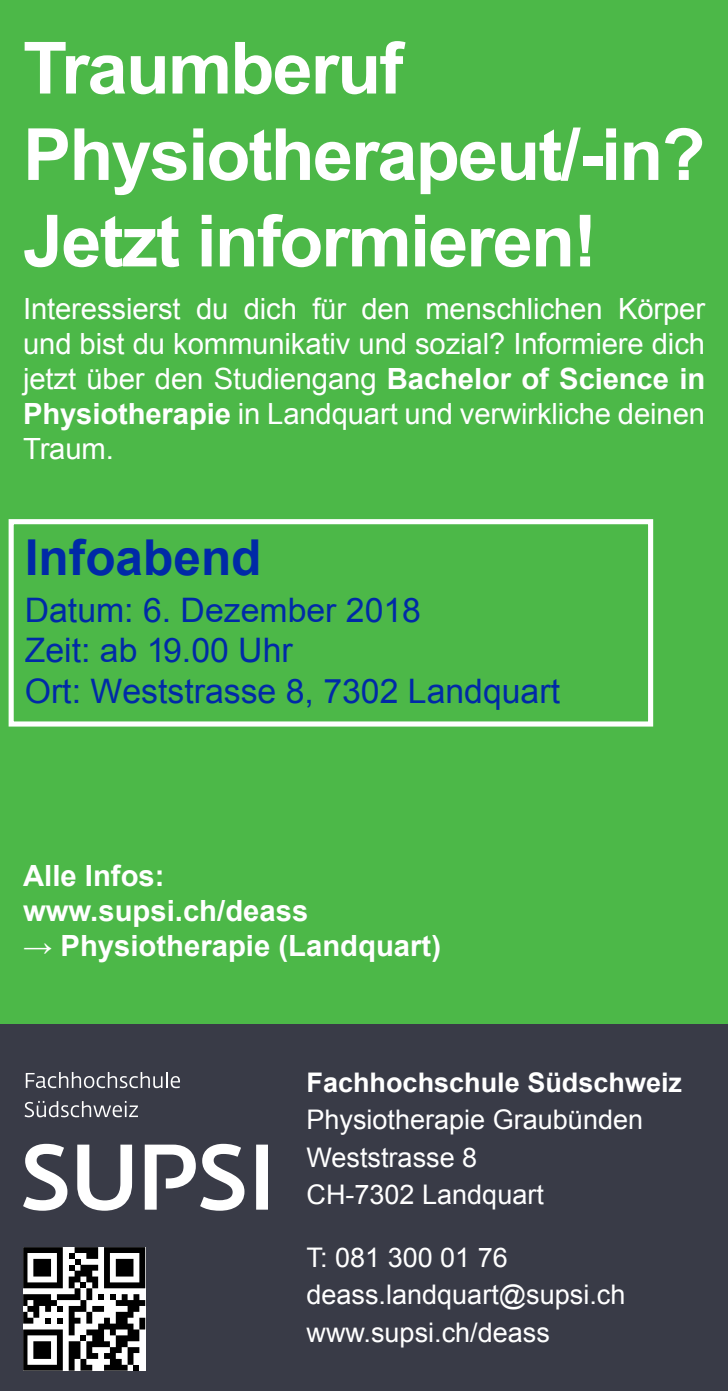
<style>
.page{position:relative;width:728px;height:1391px;background:#fff}
.page>*{position:absolute;margin:0;border:0;box-sizing:border-box;transform-origin:0 0}
.t1{font:700 72px/86.4px "Arial";letter-spacing:-.025em;color:#fff}
.t2{font:700 49.5px "Arial";color:#002aa7}
.t3{font:33.75px/40.5px "Arial";color:#002aa7}
.t4{font:29.25px/35.1px "Arial";letter-spacing:-.005em;color:#fff;text-align:justify}
.t5{font:700 29.25px/35.1px "Arial";color:#fff}
.t6{font:27px/37.6px "Arial";color:#fff}
.t7{font:700 27px "Arial";color:#fff}
.s1{font-weight:700}
</style>
<div class="page">
<div style="left:0;top:0;width:727px;height:1024px;background:#4cb848"></div>
<div style="left:0;top:1024px;width:727px;height:366px;background:#393b47"></div>
<svg style="left:23px;top:1143px;width:44px;height:67px"></svg>
<svg style="left:77px;top:1144px;width:55px;height:66px"></svg>
<svg style="left:256px;top:1144px;width:12px;height:65px"></svg>
<svg style="left:145px;top:1143px;width:99px;height:67px"></svg>
<svg style="left:26px;top:1072px;width:154px;height:16px"></svg>
<svg style="left:25px;top:1100px;width:113px;height:17px"></svg>
<svg style="left:23px;top:1247px;width:122px;height:123px;background:#787878"></svg>
<div style="left:9px;top:519px;width:643px;height:207px;border:5px solid #fff"></div>
<h1 class="t1" style="left:23px;top:27px;width:683px">Traumberuf<br>Physiotherapeut/-in?<br>Jetzt informieren!</h1>
<p class="t4" style="left:23px;top:291px;width:683px">Interessierst du dich für den menschlichen Körper und bist du kommunikativ und sozial? Informiere dich jetzt über den Studiengang <span class="s1">Bachelor of Science in Physiotherapie</span> in Landquart und verwirkliche deinen Traum.</p>
<h2 class="t2" style="left:25px;top:522px;width:238px">Infoabend</h2>
<p class="t3" style="left:25px;top:590px;width:536px">Datum: 6. Dezember 2018<br>Zeit: ab 19.00 Uhr<br>Ort: Weststrasse 8, 7302 Landquart</p>
<p class="t5" style="left:23px;top:858px;width:286px">Alle Infos: www.supsi.ch/deass</p>
<p class="t5" style="left:23px;top:928px;width:419px">→ Physiotherapie (Landquart)</p>
<p class="t7" style="left:306px;top:1064px;width:377px">Fachhochschule Südschweiz</p>
<p class="t6" style="left:306px;top:1101px;width:338px">Physiotherapie Graubünden<br>Weststrasse 8<br>CH-7302 Landquart</p>
<p class="t6" style="left:306px;top:1238px;width:320px">T: 081 300 01 76 deass.landquart@supsi.ch www.supsi.ch/deass</p>
</div>
